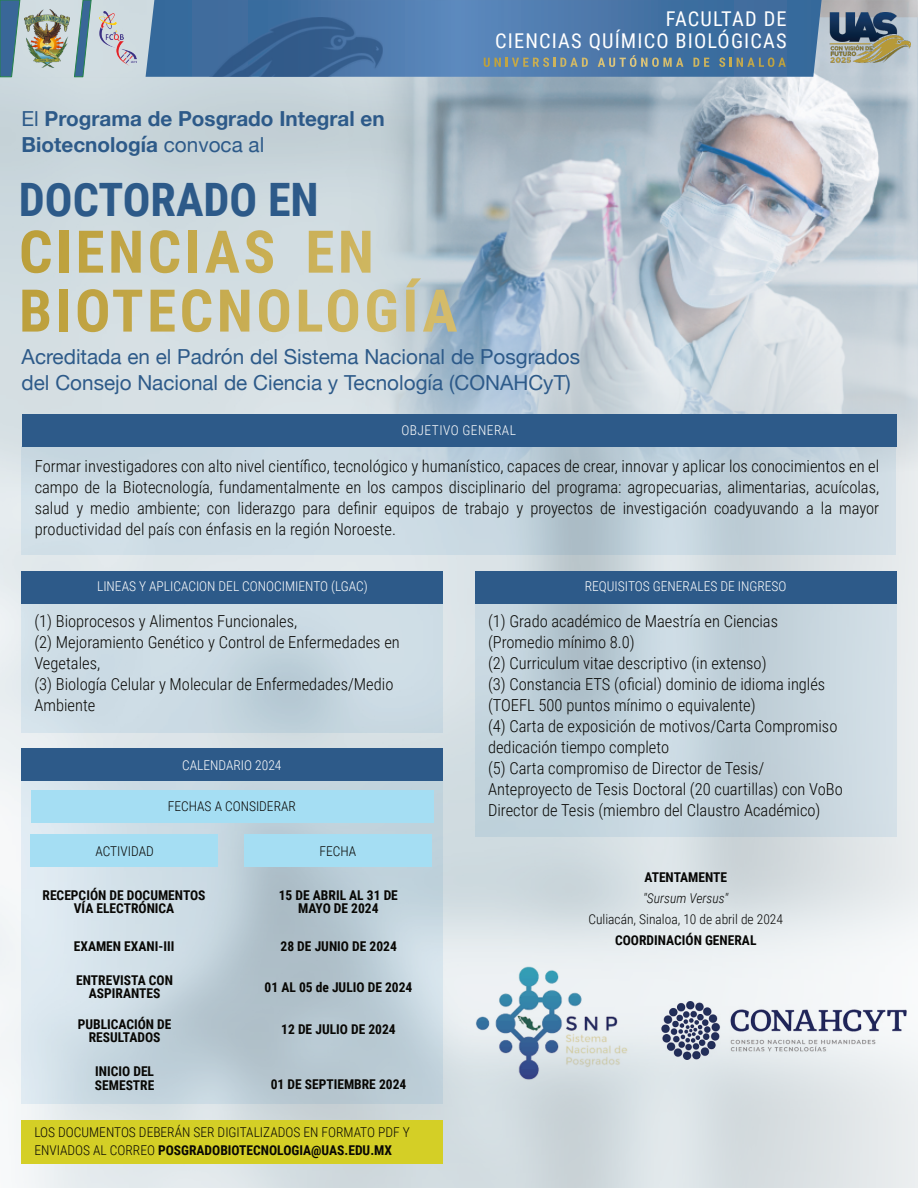
<style>
.page{position:relative;width:918px;height:1188px;background:#fff}
.page>*{position:absolute;margin:0;border:0;box-sizing:border-box;transform-origin:0 0}
.t1{font:700 46.05px "Roboto Condensed";color:#2d5a89}
.t2{font:20.7px/25.8px "Helvetica Neue";color:#2d5a89}
.t3{font:700 20.7px/25.8px "Helvetica Neue";color:#2d5a89}
.t4{font:20.4px/21.8px "Roboto Condensed";letter-spacing:.055em;color:#fff;text-align:right}
.t5{font:300 16.5px/21px "Roboto Condensed";color:#080704}
.t6{font:700 13.5px/13.5px "Roboto Condensed";color:#080704;text-align:center}
.t7{font:300 13.5px/18px "Roboto Condensed";color:#080704}
.t8{font:300 13.5px "Roboto Condensed";color:#fff}
.t9{font:300 13.5px "Roboto Condensed";color:#060605}
.t10{font:700 13.5px "Roboto Condensed";color:#060605}
.t11{font:300 13.5px "Roboto Condensed";letter-spacing:.035em;color:#fff}
.t12{font:italic 300 13.5px "Roboto Condensed";color:#060605}
.s1{font-weight:400}
.s2{font-weight:700}
</style>
<div class="page">
<img style="left:0;top:77px;width:918px;height:1111px">
<img style="left:324px;top:77px;width:593px;height:428px">
<svg style="left:154px;top:0;width:659px;height:77px;background:#4876a8"></svg>
<img style="left:209px;top:17px;width:174px;height:60px">
<svg style="left:813px;top:0;width:105px;height:77px;background:#aeb9c3"></svg>
<img style="left:828px;top:13px;width:83px;height:51px">
<img style="left:0;top:0;width:154px;height:77px">
<img style="left:99px;top:12px;width:38px;height:53px">
<svg style="left:484px;top:58px;width:104px;height:9px"></svg>
<svg style="left:598px;top:55px;width:85px;height:12px"></svg>
<svg style="left:693px;top:58px;width:16px;height:9px"></svg>
<svg style="left:719px;top:58px;width:67px;height:9px"></svg>
<img style="left:661px;top:1002px;width:245px;height:57px">
<img style="left:468px;top:958px;width:182px;height:133px">
<div style="left:22px;top:1120px;width:421px;height:43px;background:#d4cf26"></div>
<svg style="left:22px;top:446px;width:874px;height:108px;background:#c4d4de"></svg>
<div style="left:22px;top:414px;width:874px;height:32px;background:#2d5a89"></div>
<svg style="left:22px;top:603px;width:421px;height:130px;background:#c9d8e2"></svg>
<div style="left:22px;top:571px;width:421px;height:32px;background:#2d5a89"></div>
<svg style="left:22px;top:781px;width:421px;height:323px;background:#c3d3dc"></svg>
<div style="left:31px;top:790px;width:403px;height:33px;background:#a5def3"></div>
<div style="left:31px;top:835px;width:187px;height:32px;background:#a5def3"></div>
<div style="left:245px;top:835px;width:187px;height:32px;background:#a5def3"></div>
<div style="left:22px;top:749px;width:421px;height:32px;background:#2d5a89"></div>
<svg style="left:475px;top:603px;width:421px;height:234px;background:#c3d2db"></svg>
<div style="left:475px;top:571px;width:421px;height:32px;background:#2d5a89"></div>
<svg style="left:22px;top:230px;width:29px;height:43px"></svg>
<div style="left:60px;top:231px;width:8px;height:42px;background:#bea23e"></div>
<svg style="left:79px;top:231px;width:24px;height:42px"></svg>
<svg style="left:111px;top:231px;width:30px;height:42px"></svg>
<svg style="left:150px;top:230px;width:29px;height:43px"></svg>
<div style="left:188px;top:231px;width:9px;height:42px;background:#c4a94c"></div>
<svg style="left:205px;top:231px;width:34px;height:42px"></svg>
<svg style="left:246px;top:230px;width:27px;height:43px"></svg>
<svg style="left:309px;top:231px;width:24px;height:42px"></svg>
<svg style="left:341px;top:231px;width:29px;height:42px"></svg>
<svg style="left:22px;top:290px;width:27px;height:42px"></svg>
<div style="left:59px;top:290px;width:9px;height:42px;background:#bfa23f"></div>
<svg style="left:78px;top:289px;width:64px;height:43px;background:#cbc49a"></svg>
<svg style="left:151px;top:290px;width:24px;height:42px"></svg>
<svg style="left:182px;top:289px;width:29px;height:43px"></svg>
<svg style="left:220px;top:290px;width:29px;height:42px"></svg>
<svg style="left:259px;top:289px;width:30px;height:43px"></svg>
<svg style="left:299px;top:290px;width:23px;height:42px"></svg>
<svg style="left:328px;top:289px;width:30px;height:43px"></svg>
<svg style="left:367px;top:289px;width:29px;height:43px"></svg>
<svg style="left:406px;top:278px;width:51px;height:54px;background:#bdbea3"></svg>
<p class="t3" style="left:22px;top:106px;width:365px"><span class="s1">El</span> Programa de Posgrado Integral en<br>Biotecnología <span class="s1">convoca al</span></p>
<h1 class="t1" style="left:19px;top:182px;width:301px">DOCTORADO EN</h1>
<p class="t4" style="left:495px;top:10px;width:293px">FACULTAD DE<br>CIENCIAS QUÍMICO BIOLÓGICAS</p>
<p class="t2" style="left:22px;top:344px;width:560px">Acreditada en el Padrón del Sistema Nacional de Posgrados del Consejo Nacional de Ciencia y Tecnología (CONAHCyT)</p>
<p class="t11" style="left:401px;top:425px;width:116px">OBJETIVO GENERAL</p>
<p class="t5" style="left:35px;top:457px;width:846px;text-align:justify">Formar investigadores con alto nivel científico, tecnológico y humanístico, capaces de crear, innovar y aplicar los conocimientos en el campo de la Biotecnología, fundamentalmente en los campos disciplinario del programa: agropecuarias, alimentarias, acuícolas, salud y medio ambiente; con liderazgo para definir equipos de trabajo y proyectos de investigación coadyuvando a la mayor productividad del país con énfasis en la región Noroeste.</p>
<p class="t8" style="left:97px;top:581px;width:272px">LINEAS Y APLICACION DEL CONOCIMIENTO (LGAC)</p>
<p class="t5" style="left:34px;top:612px;width:367px">(1) Bioprocesos y Alimentos Funcionales,<br>(2) Mejoramiento Genético y Control de Enfermedades en Vegetales,<br>(3) Biología Celular y Molecular de Enfermedades/Medio Ambiente</p>
<p class="t8" style="left:182px;top:760px;width:101px">CALENDARIO 2024</p>
<p class="t7" style="left:168px;top:799px;width:130px">FECHAS A CONSIDERAR</p>
<p class="t7" style="left:95px;top:843px;width:60px">ACTIVIDAD</p>
<p class="t7" style="left:320px;top:843px;width:38px">FECHA</p>
<p class="t6" style="left:43px;top:890px;width:165px">RECEPCIÓN DE DOCUMENTOS<br>VÍA ELECTRÓNICA</p>
<p class="t6" style="left:279px;top:890px;width:121px">15 DE ABRIL AL 31 DE<br>MAYO DE 2024</p>
<p class="t6" style="left:74px;top:941px;width:102px">EXAMEN EXANI-III</p>
<p class="t6" style="left:281px;top:941px;width:118px">28 DE JUNIO DE 2024</p>
<p class="t6" style="left:76px;top:975px;width:98px">ENTREVISTA CON<br>ASPIRANTES</p>
<p class="t6" style="left:265px;top:981px;width:149px">01 AL 05 de JULIO DE 2024</p>
<p class="t6" style="left:78px;top:1018px;width:95px">PUBLICACIÓN DE<br>RESULTADOS</p>
<p class="t6" style="left:281px;top:1024px;width:116px">12 DE JULIO DE 2024</p>
<p class="t6" style="left:271px;top:1079px;width:137px">01 DE SEPTIEMBRE 2024</p>
<p class="t6" style="left:95px;top:1066px;width:61px;text-align:left">INICIO DEL<br>SEMESTRE</p>
<p class="t7" style="left:34px;top:1125px;width:377px">LOS DOCUMENTOS DEBERÁN SER DIGITALIZADOS EN FORMATO PDF Y<br>ENVIADOS AL CORREO <span class="s2">POSGRADOBIOTECNOLOGIA@UAS.EDU.MX</span></p>
<p class="t8" style="left:585px;top:581px;width:203px">REQUISITOS GENERALES DE INGRESO</p>
<p class="t5" style="left:488px;top:612px;width:356px">(1) Grado académico de Maestría en Ciencias (Promedio mínimo 8.0)<br>(2) Curriculum vitae descriptivo (in extenso)<br>(3) Constancia ETS (oficial) dominio de idioma inglés (TOEFL 500 puntos mínimo o equivalente)<br>(4) Carta de exposición de motivos/Carta Compromiso dedicación tiempo completo<br>(5) Carta compromiso de Director de Tesis/ Anteproyecto de Tesis Doctoral (20 cuartillas) con VoBo Director de Tesis (miembro del Claustro Académico)</p>
<p class="t10" style="left:644px;top:871px;width:84px">ATENTAMENTE</p>
<p class="t12" style="left:643px;top:892px;width:87px">"Sursum Versus"</p>
<p class="t9" style="left:588px;top:913px;width:196px">Culiacán, Sinaloa, 10 de abril de 2024</p>
<p class="t10" style="left:615px;top:934px;width:143px">COORDINACIÓN GENERAL</p>
</div>
